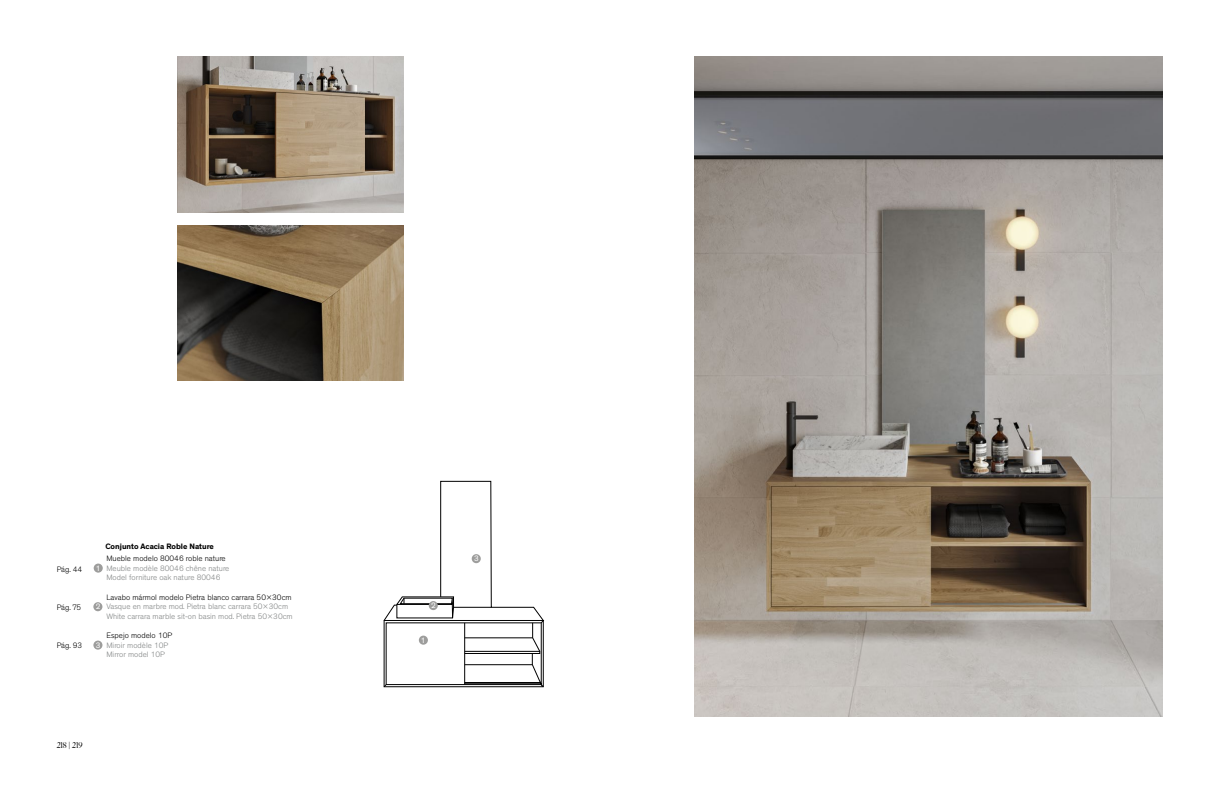
<style>
.page{position:relative;width:1219px;height:808px;background:#fff}
.page>*{position:absolute;margin:0;border:0;box-sizing:border-box;transform-origin:0 0}
.t1{font:300 8px/9.6px "Theinhardt";color:#828585}
.t2{font:300 8px "Theinhardt";color:#000}
.t3{font:700 8px "Theinhardt";color:#000}
.t4{font:8px "Big Caslon FB";letter-spacing:-.01em;color:#000}
.t5{font:8px "Theinhardt";color:#fff}
</style>
<div class="page">
<img style="left:177px;top:225px;width:227px;height:155px">
<img style="left:177px;top:57px;width:227px;height:156px">
<img style="left:694px;top:57px;width:468px;height:660px">
<svg style="left:384px;top:481px;width:160px;height:206px"></svg>
<div style="left:419px;top:636px;width:9px;height:9px;background:#9d9d9c;border-radius:50%"></div>
<div style="left:429px;top:601px;width:9px;height:9px;background:#9d9d9c;border-radius:50%"></div>
<div style="left:472px;top:554px;width:9px;height:9px;background:#9d9d9c;border-radius:50%"></div>
<div style="left:94px;top:563px;width:9px;height:10px;background:#9d9d9c;border-radius:50%"></div>
<div style="left:93px;top:602px;width:9px;height:9px;background:#9d9d9c;border-radius:50%"></div>
<div style="left:93px;top:640px;width:9px;height:10px;background:#9d9d9c;border-radius:50%"></div>
<p class="t2" style="left:57px;top:564px;width:27px">Pág. 44</p>
<p class="t2" style="left:57px;top:602px;width:26px">Pág. 75</p>
<p class="t2" style="left:57px;top:640px;width:27px">Pág. 93</p>
<p class="t3" style="left:105px;top:541px;width:110px">Conjunto Acacia Roble Nature</p>
<p class="t2" style="left:106px;top:554px;width:121px">Mueble modelo 80046 roble nature</p>
<p class="t1" style="left:106px;top:563px;width:124px">Meuble modèle 80046 chêne nature<br>Model forniture oak nature 80046</p>
<p class="t2" style="left:106px;top:592px;width:187px">Lavabo mármol modelo Pietra blanco carrara 50x30cm</p>
<p class="t1" style="left:106px;top:602px;width:188px">Vasque en marbre mod. Pietra blanc carrara 50x30cm<br>White carrara marble sit-on basin mod. Pietra 50x30cm</p>
<p class="t2" style="left:106px;top:631px;width:67px">Espejo modelo 10P</p>
<p class="t1" style="left:106px;top:640px;width:63px">Miroir modèle 10P<br>Mirror model 10P</p>
<p class="t5" style="left:96px;top:563px;width:6px">1</p>
<p class="t5" style="left:96px;top:602px;width:6px">2</p>
<p class="t5" style="left:96px;top:640px;width:6px">3</p>
<p class="t5" style="left:431px;top:601px;width:6px">2</p>
<p class="t5" style="left:421px;top:636px;width:6px">1</p>
<p class="t5" style="left:474px;top:554px;width:6px">3</p>
<p class="t4" style="left:57px;top:740px;width:27px">218 | 219</p>
</div>
